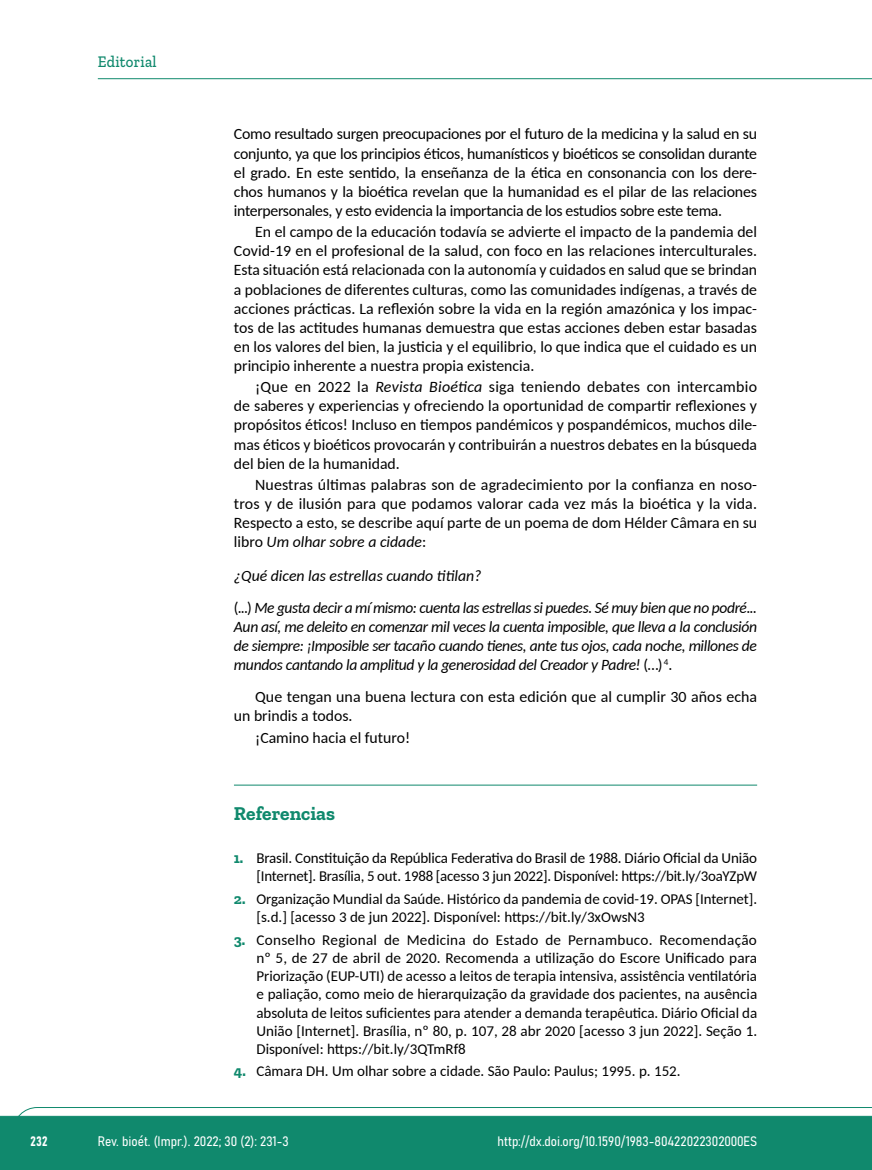
<style>
.page{position:relative;width:872px;height:1170px;background:#fff}
.page>*{position:absolute;margin:0;border:0;box-sizing:border-box;transform-origin:0 0}
.t1{font:700 19.5px "Zilla Slab";color:#10896d}
.t2{font:500 16.5px "Zilla Slab";letter-spacing:.02em;color:#10896d;scale:.9 1}
.t3{font:15.75px/19px "Carlito";color:#000;text-align:justify}
.t4{font:italic 15.75px/19px "Carlito";letter-spacing:-.02em;color:#000}
.t5{font:15px/18.1px "Carlito";color:#000;text-align:right}
.t6{font:13.5px "Bahnschrift";color:#fff}
.s1{font-style:italic}
.s2{font-style:normal}
.s3{font-family:"Zilla Slab";font-weight:700;color:#10896d}
</style>
<div class="page">
<svg style="left:12px;top:1107px;width:860px;height:62px;background:#2e987f"></svg>
<hr style="left:98px;top:78px;width:774px;height:1px;background:#10896d">
<hr style="left:234px;top:784px;width:523px;height:1px;background:#10896d">
<p class="t2" style="left:98px;top:53px;width:67px">Editorial</p>
<p class="t3" style="left:234px;top:124px;width:525px">Como resultado surgen preocupaciones por el futuro de la medicina y la salud en su conjunto, ya que los principios éticos, humanísticos y bioéticos se consolidan durante el grado. En este sentido, la enseñanza de la ética en consonancia con los dere&shy;chos humanos y la bioética revelan que la humanidad es el pilar de las relaciones interpersonales, y esto evidencia la importancia de los estudios sobre este tema.</p>
<p class="t3" style="left:234px;top:222px;width:524px;text-indent:21px">En el campo de la educación todavía se advierte el impacto de la pandemia del Covid-19 en el profesional de la salud, con foco en las relaciones interculturales.<br>Esta situación está relacionada con la autonomía y cuidados en salud que se brindan a poblaciones de diferentes culturas, como las comunidades indígenas, a través de acciones prácticas. La reflexión sobre la vida en la región amazónica y los impac&shy;tos de las actitudes humanas demuestra que estas acciones deben estar basadas en los valores del bien, la justicia y el equilibrio, lo que indica que el cuidado es un principio inherente a nuestra propia existencia.</p>
<p class="t3" style="left:234px;top:376px;width:525px;text-indent:21px">¡Que en 2022 la <span class="s1">Revista Bioética</span> siga teniendo debates con intercambio de saberes y experiencias y ofreciendo la oportunidad de compartir reflexiones y propósitos éticos! Incluso en tiempos pandémicos y pospandémicos, muchos dile&shy;mas éticos y bioéticos provocarán y contribuirán a nuestros debates en la búsqueda del bien de la humanidad.</p>
<p class="t3" style="left:234px;top:474px;width:524px;text-indent:21px">Nuestras últimas palabras son de agradecimiento por la confianza en noso&shy;tros y de ilusión para que podamos valorar cada vez más la bioética y la vida.<br>Respecto a esto, se describe aquí parte de un poema de dom Hélder Câmara en su libro <span class="s1">Um olhar sobre a cidade</span>:</p>
<p class="t4" style="left:234px;top:559px;width:524px;line-height:31.8px">¿Qué dicen las estrellas cuando titilan?<br><span class="s2">(...)</span> Me gusta decir a mí mismo: cuenta las estrellas si puedes. Sé muy bien que no podré...</p>
<p class="t4" style="left:234px;top:616px;width:524px;text-align:justify">Aun así, me deleito en comenzar mil veces la cuenta imposible, que lleva a la conclusión de siempre: ¡Imposible ser tacaño cuando tienes, ante tus ojos, cada noche, millones de mundos cantando la amplitud y la generosidad del Creador y Padre! <span class="s2">(…)</span> <sup>4</sup>.</p>
<p class="t3" style="left:234px;top:686px;width:525px;text-indent:21px">Que tengan una buena lectura con esta edición que al cumplir 30 años echa un brindis a todos.</p>
<p class="t3" style="left:255px;top:727px;width:156px">¡Camino hacia el futuro!</p>
<p class="t1" style="left:234px;top:801px;width:103px">Referencias</p>
<p class="t5" style="left:234px;top:848px;width:525px"><span class="s3">1.</span> Brasil. Constituição da República Federativa do Brasil de 1988. Diário Oficial da União [Internet]. Brasília, 5 out. 1988 [acesso 3 jun 2022]. Disponível: https://bit.ly/3oaYZpW</p>
<p class="t5" style="left:256px;top:889px;width:502px;text-align:left;text-indent:-22px"><span class="s3">2.</span> Organização Mundial da Saúde. Histórico da pandemia de covid-19. OPAS [Internet]. [s.d.] [acesso 3 de jun 2022]. Disponível: https://bit.ly/3xOwsN3</p>
<p class="t5" style="left:256px;top:929px;width:502px;text-align:justify;text-indent:-22px"><span class="s3">3.</span> Conselho Regional de Medicina do Estado de Pernambuco. Recomendação nº 5, de 27 de abril de 2020. Recomenda a utilização do Escore Unificado para Priorização (EUP-UTI) de acesso a leitos de terapia intensiva, assistência ventilatória e paliação, como meio de hierarquização da gravidade dos pacientes, na ausência absoluta de leitos suficientes para atender a demanda terapêutica. Diário Oficial da União [Internet]. Brasília, nº 80, p. 107, 28 abr 2020 [acesso 3 jun 2022]. Seção 1.<br>Disponível: https://bit.ly/3QTmRf8</p>
<p class="t5" style="left:234px;top:1061px;width:448px"><span class="s3">4.</span> Câmara DH. Um olhar sobre a cidade. São Paulo: Paulus; 1995. p. 152.</p>
<p class="t6" style="left:31px;top:1130px;width:18px">232</p>
<p class="t6" style="left:98px;top:1131px;width:192px">Rev. bioét. (Impr.). 2022; 30 (2): 231-3</p>
<p class="t6" style="left:497px;top:1131px;width:261px">http://dx.doi.org/10.1590/1983-80422022302000ES</p>
</div>
